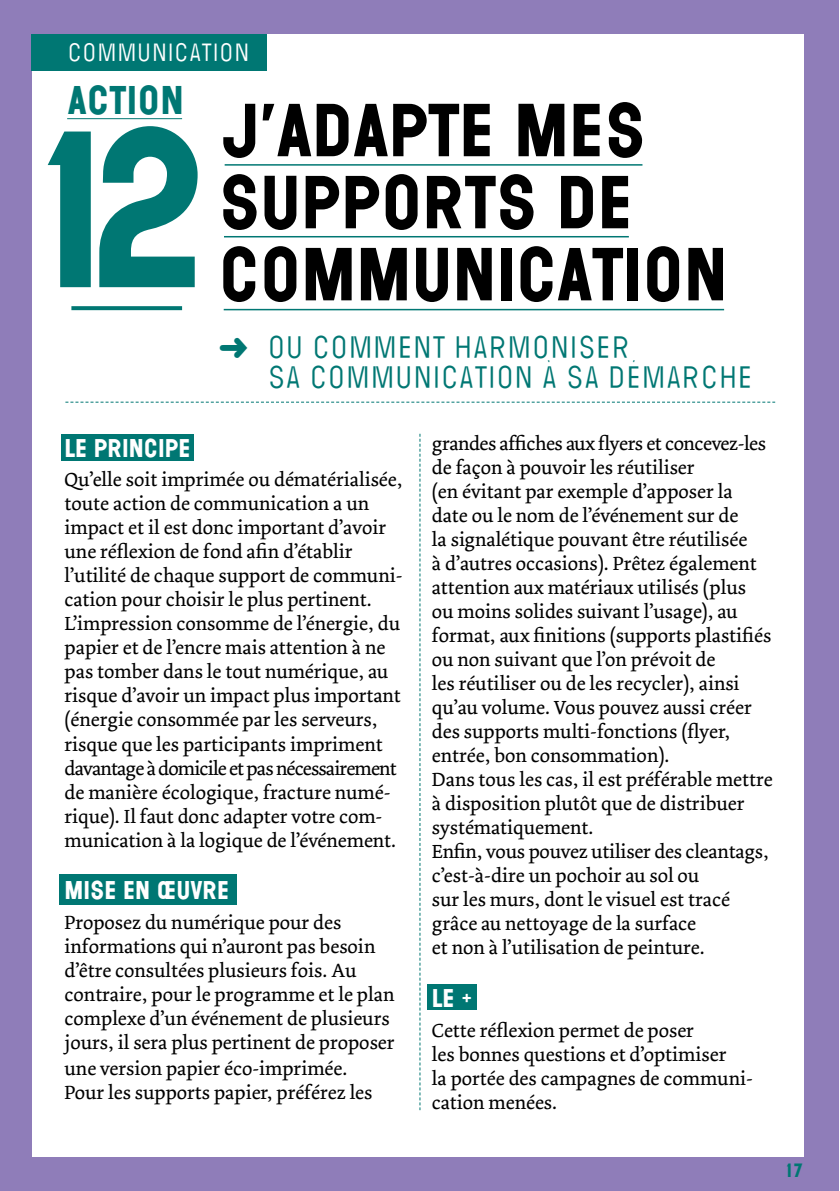
<style>
.page{position:relative;width:840px;height:1191px;background:#fff}
.page>*{position:absolute;margin:0;border:0;box-sizing:border-box;transform-origin:0 0}
.t1{font:208px "Wilma Base";color:#007773}
.t2{font:70px/72px "Wilma Base";color:#000}
.t3{font:37.4px "Wilma Base";letter-spacing:.015em;color:#007773}
.t4{font:32px/30px "Wilma Farcit A";letter-spacing:-.02em;color:#007773}
.t5{font:26px "Wilma Farcit A";letter-spacing:-.02em;color:#fff}
.t6{font:24px "Wilma Base";color:#fff}
.t7{font:20px/24px "Dolly";color:#000}
.t8{font:18px "Wilma Base";color:#007773}
</style>
<div class="page">
<div style="left:0;top:1px;width:838px;height:1190px;background:#8f7db9"></div>
<div style="left:32px;top:34px;width:771px;height:1122px;background:#fff"></div>
<hr style="left:67px;top:118px;width:115px;height:1px;background:#007773">
<svg style="left:71px;top:306px;width:111px;height:4px"></svg>
<hr style="left:224px;top:236px;width:404px;height:1px;background:#007773">
<hr style="left:224px;top:164px;width:418px;height:2px;background:#007773">
<hr style="left:223px;top:309px;width:500px;height:1px;background:#007773">
<div style="left:61px;top:434px;width:132px;height:27px;background:#007773"></div>
<div style="left:426px;top:984px;width:50px;height:26px;background:#007773"></div>
<div style="left:59px;top:874px;width:177px;height:31px;background:#007773"></div>
<div style="left:31px;top:34px;width:236px;height:37px;background:#007773"></div>
<svg style="left:65px;top:402px;width:709px;height:1px"></svg>
<svg style="left:419px;top:434px;width:1px;height:676px"></svg>
<h3 class="t5" style="left:67px;top:38px;width:184px">COMMUNICATION</h3>
<h3 class="t3" style="left:68px;top:76px;width:117px">ACTION</h3>
<h1 class="t1" style="left:14px;top:78px;width:198px">12</h1>
<h2 class="t2" style="left:218px;top:98px;width:510px">J’ADAPTE MES<br>SUPPORTS DE<br>COMMUNICATION</h2>
<h3 class="t4" style="left:267px;top:334px;width:487px;text-indent:-48px">➜ OU COMMENT HARMONISER<br>SA COMMUNICATION À SA DÉMARCHE</h3>
<p class="t6" style="left:65px;top:432px;width:127px">LE PRINCIPE</p>
<p class="t7" style="left:65px;top:468px;width:339px">Qu’elle soit imprimée ou dématérialisée, toute action de communication a un impact et il est donc important d’avoir une réflexion de fond afin d’établir l’utilité de chaque support de communi&shy;cation pour choisir le plus pertinent.<br>L’impression consomme de l’énergie, du papier et de l’encre mais attention à ne pas tomber dans le tout numérique, au risque d’avoir un impact plus important (énergie consommée par les serveurs, risque que les participants impriment davantage à domicile et pas nécessairement de manière écologique, fracture numé&shy;rique). Il faut donc adapter votre com&shy;munication à la logique de l’événement.</p>
<p class="t6" style="left:65px;top:875px;width:166px">MISE EN ŒUVRE</p>
<p class="t7" style="left:65px;top:910px;width:331px">Proposez du numérique pour des informations qui n’auront pas besoin d’être consultées plusieurs fois. Au contraire, pour le programme et le plan complexe d’un événement de plusieurs jours, il sera plus pertinent de proposer</p>
<p class="t7" style="left:65px;top:1056px;width:309px">une version papier éco-imprimée.<br>Pour les supports papier, préférez les</p>
<p class="t7" style="left:431px;top:432px;width:342px">grandes affiches aux flyers et concevez-les de façon à pouvoir les réutiliser<br>(en évitant par exemple d’apposer la date ou le nom de l’événement sur de<br>la signalétique pouvant être réutilisée<br>à d’autres occasions). Prêtez également attention aux matériaux utilisés (plus<br>ou moins solides suivant l’usage), au format, aux finitions (supports plastifiés ou non suivant que l’on prévoit de<br>les réutiliser ou de les recycler), ainsi qu’au volume. Vous pouvez aussi créer des supports multi-fonctions (flyer, entrée, bon consommation).<br>Dans tous les cas, il est préférable mettre à disposition plutôt que de distribuer systématiquement.<br>Enfin, vous pouvez utiliser des cleantags, c’est-à-dire un pochoir au sol ou<br>sur les murs, dont le visuel est tracé grâce au nettoyage de la surface<br>et non à l’utilisation de peinture.</p>
<p class="t6" style="left:431px;top:983px;width:42px">LE +</p>
<p class="t7" style="left:431px;top:1018px;width:322px">Cette réflexion permet de poser<br>les bonnes questions et d’optimiser<br>la portée des campagnes de communi&shy;cation menées.</p>
<p class="t8" style="left:783px;top:1159px;width:21px">17</p>
</div>
